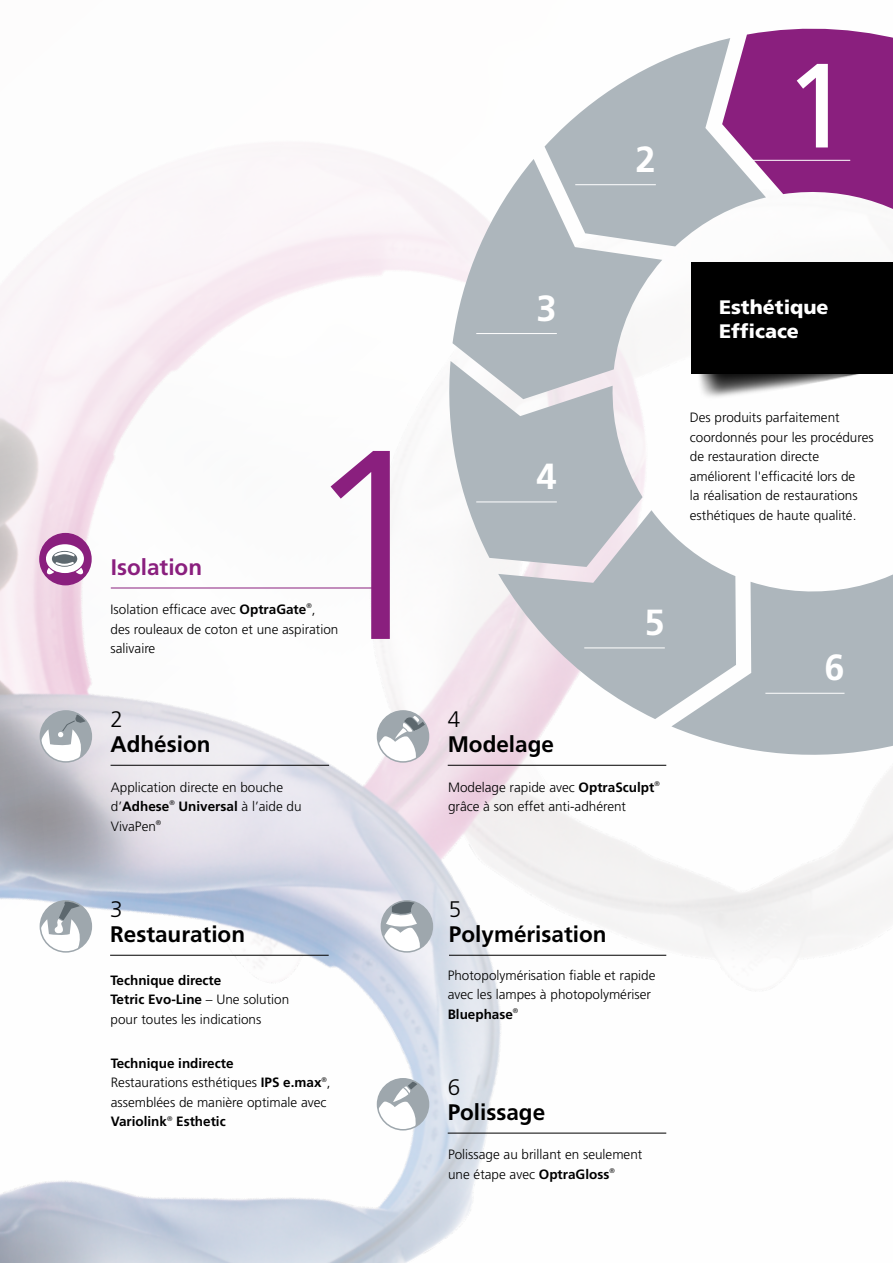
<style>
.page{position:relative;width:893px;height:1263px;background:#fff}
.page>*{position:absolute;margin:0;border:0;box-sizing:border-box;transform-origin:0 0}
.t1{font:300 269.25px "Frutiger";color:#8a1f7e}
.t2{font:119.7px "Frutiger";color:#fff}
.t3{font:700 36.3px "Frutiger";color:#fff}
.t4{font:700 22.5px "Frutiger";color:#000}
.t5{font:700 22.5px "Frutiger";color:#8a1f7e}
.t6{font:300 22.5px "Frutiger";color:#000}
.t7{font:900 19.5px/23.7px "Frutiger";color:#fff}
.t8{font:300 13.5px/19.5px "Frutiger";color:#000}
.s1{font-weight:700}
</style>
<div class="page">
<img style="left:0;top:144px;width:893px;height:1119px">
<svg style="left:445px;top:361px;width:198px;height:206px"></svg>
<svg style="left:545px;top:40px;width:177px;height:206px;fill:#adb6bc"></svg>
<svg style="left:452px;top:159px;width:210px;height:240px;fill:#adb6bc"></svg>
<svg style="left:498px;top:510px;width:173px;height:209px;background:#c5c6cd"></svg>
<svg style="left:722px;top:28px;width:171px;height:347px;fill:#8a1f7e"></svg>
<svg style="left:671px;top:427px;width:222px;height:353px"></svg>
<hr style="left:765px;top:693px;width:79px;height:1px;background:#fff">
<hr style="left:575px;top:184px;width:81px;height:1px;background:#fff">
<hr style="left:476px;top:333px;width:81px;height:1px;background:#fff">
<hr style="left:476px;top:502px;width:81px;height:1px;background:#fff">
<hr style="left:584px;top:647px;width:81px;height:1px;background:#fff">
<hr style="left:752px;top:160px;width:98px;height:1px;background:#fff">
<div style="left:691px;top:262px;width:202px;height:112px;background:#000"></div>
<img style="left:684px;top:332px;width:204px;height:110px">
<hr style="left:448px;top:765px;width:218px;height:1px;background:#000">
<svg style="left:377px;top:715px;width:52px;height:47px"></svg>
<div style="left:377px;top:710px;width:52px;height:53px;border:2px solid #9ea7ad;border-radius:50%"></div>
<hr style="left:449px;top:955px;width:217px;height:1px;background:#000">
<svg style="left:381px;top:901px;width:51px;height:51px"></svg>
<div style="left:381px;top:900px;width:52px;height:53px;border:2px solid #9ea7ad;border-radius:50%"></div>
<svg style="left:377px;top:1079px;width:52px;height:51px"></svg>
<div style="left:377px;top:1078px;width:52px;height:52px;border:2px solid #9ea7ad;border-radius:50%"></div>
<hr style="left:448px;top:1133px;width:218px;height:1px;background:#000">
<svg style="left:40px;top:901px;width:51px;height:51px"></svg>
<div style="left:40px;top:900px;width:52px;height:53px;border:2px solid #9ea7ad;border-radius:50%"></div>
<hr style="left:110px;top:955px;width:219px;height:1px;background:#000">
<hr style="left:111px;top:588px;width:266px;height:1px;background:#8a1f7e">
<div style="left:40px;top:534px;width:51px;height:51px;background:#8a1f7e;border-radius:50%"></div>
<svg style="left:46px;top:544px;width:38px;height:31px"></svg>
<div style="left:39px;top:533px;width:53px;height:52px;border:2px solid #8a1f7e;border-radius:50%"></div>
<hr style="left:111px;top:765px;width:218px;height:1px;background:#000">
<svg style="left:40px;top:711px;width:51px;height:51px"></svg>
<div style="left:40px;top:710px;width:52px;height:53px;border:2px solid #9ea7ad;border-radius:50%"></div>
<h1 class="t1" style="left:297px;top:394px;width:151px">1</h1>
<h3 class="t5" style="left:111px;top:554px;width:93px">Isolation</h3>
<p class="t8" style="left:111px;top:600px;width:229px">Isolation efficace avec <span class="s1">OptraGate</span><sup>®</sup>,<br>des rouleaux de coton et une aspiration salivaire</p>
<h3 class="t6" style="left:111px;top:706px;width:14px">2</h3>
<h3 class="t4" style="left:111px;top:731px;width:101px">Adhésion</h3>
<p class="t8" style="left:111px;top:777px;width:192px">Application directe en bouche d’<span class="s1">Adhese</span><sup>®</sup> <span class="s1">Universal</span> à l’aide du<br>VivaPen<sup>®</sup></p>
<h3 class="t6" style="left:110px;top:896px;width:14px">3</h3>
<h3 class="t4" style="left:110px;top:921px;width:137px">Restauration</h3>
<p class="t8" style="left:111px;top:970px;width:180px"><span class="s1">Technique directe<br>Tetric Evo-Line</span> – Une solution pour toutes les indications</p>
<p class="t8" style="left:111px;top:1054px;width:221px"><span class="s1">Technique indirecte<br></span>Restaurations esthétiques <span class="s1">IPS e.max</span><sup>®</sup>, assemblées de manière optimale avec<br><span class="s1">Variolink</span><sup>®</sup> <span class="s1">Esthetic</span></p>
<h3 class="t3" style="left:636px;top:138px;width:22px">2</h3>
<h2 class="t2" style="left:784px;top:36px;width:68px">1</h2>
<h3 class="t3" style="left:537px;top:287px;width:22px">3</h3>
<h3 class="t3" style="left:537px;top:455px;width:22px">4</h3>
<h3 class="t7" style="left:719px;top:295px;width:111px">Esthétique<br>Efficace</h3>
<p class="t8" style="left:690px;top:408px;width:185px">Des produits parfaitement coordonnés pour les procédures de restauration directe améliorent l'efficacité lors de<br>la réalisation de restaurations esthétiques de haute qualité.</p>
<h3 class="t3" style="left:645px;top:601px;width:22px">5</h3>
<h3 class="t6" style="left:448px;top:706px;width:14px">4</h3>
<h3 class="t4" style="left:448px;top:731px;width:108px">Modelage</h3>
<p class="t8" style="left:448px;top:777px;width:213px">Modelage rapide avec <span class="s1">OptraSculpt</span><sup>® </sup>grâce à son effet anti-adhérent</p>
<h3 class="t3" style="left:824px;top:646px;width:22px">6</h3>
<h3 class="t6" style="left:449px;top:896px;width:14px">5</h3>
<h3 class="t4" style="left:449px;top:921px;width:159px">Polymérisation</h3>
<p class="t8" style="left:448px;top:965px;width:209px">Photopolymérisation fiable et rapide avec les lampes à photopolymériser<br><span class="s1">Bluephase</span><sup>®</sup></p>
<h3 class="t6" style="left:448px;top:1074px;width:14px">6</h3>
<h3 class="t4" style="left:448px;top:1099px;width:99px">Polissage</h3>
<p class="t8" style="left:448px;top:1145px;width:196px">Polissage au brillant en seulement une étape avec <span class="s1">OptraGloss</span><sup>®</sup></p>
</div>
